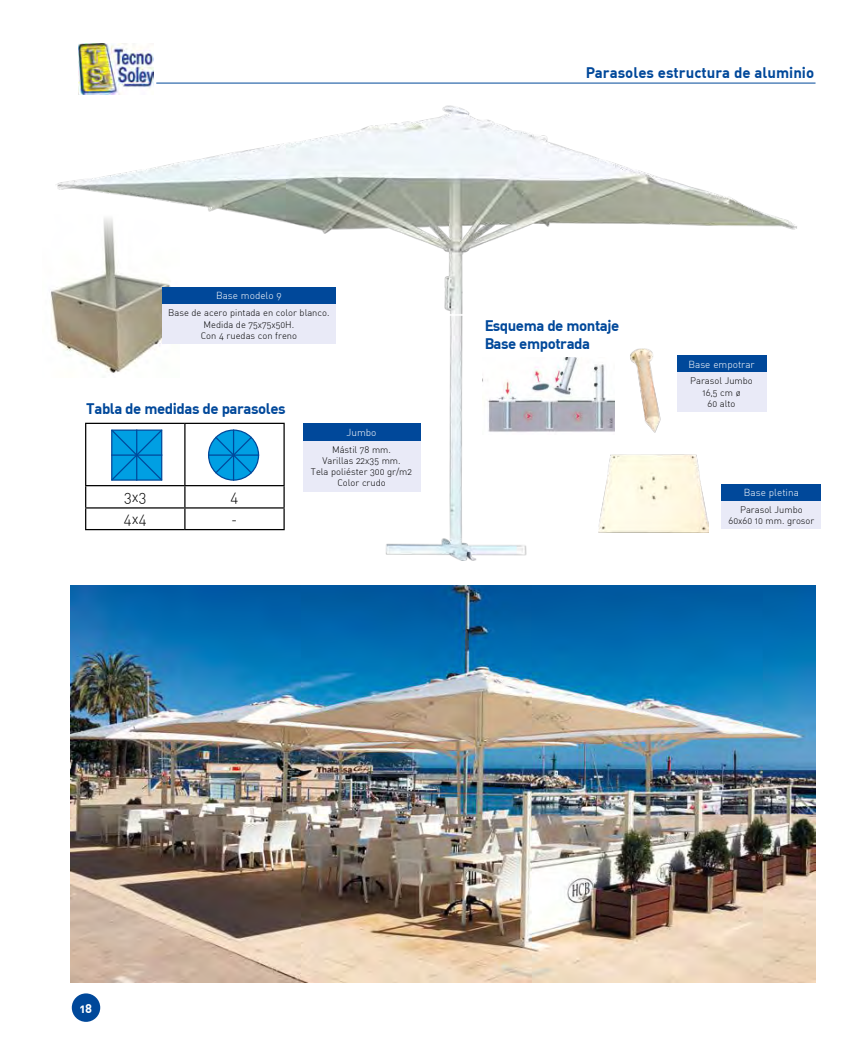
<style>
.page{position:relative;width:851px;height:1053px;background:#fff}
.page>*{position:absolute;margin:0;border:0;box-sizing:border-box;transform-origin:0 0}
.t1{font:700 15px/18px "DIN Alternate";letter-spacing:-.03em;color:#00489a}
.t2{font:700 15px "DIN Alternate";color:#00489a}
.t3{font:300 15px "DIN Alternate";color:#000}
.t4{font:15px "Times";color:#000}
.t5{font:700 12.5px "DIN Alternate";color:#fff}
.t6{font:300 10px "DIN Alternate";color:#fff}
.t7{font:300 9.38px/11.2px "DIN Alternate";color:#000;text-align:center}
</style>
<div class="page">
<img style="left:51px;top:289px;width:4px;height:50px">
<img style="left:55px;top:105px;width:742px;height:455px">
<img style="left:598px;top:349px;width:110px;height:183px">
<img style="left:79px;top:44px;width:74px;height:50px">
<div style="left:72px;top:993px;width:28px;height:28px;background:#00489a;border-radius:50%"></div>
<hr style="left:156px;top:83px;width:659px;height:1px;background:#00489a">
<img style="left:483px;top:357px;width:131px;height:77px">
<hr style="left:85px;top:422px;width:100px;height:2px;background:#000">
<hr style="left:85px;top:424px;width:1px;height:61px;background:#000">
<hr style="left:185px;top:422px;width:100px;height:2px;background:#000">
<hr style="left:184px;top:424px;width:1px;height:61px;background:#000">
<hr style="left:283px;top:424px;width:2px;height:61px;background:#000">
<hr style="left:85px;top:485px;width:100px;height:1px;background:#000">
<hr style="left:185px;top:485px;width:100px;height:1px;background:#000">
<hr style="left:283px;top:486px;width:2px;height:21px;background:#000">
<hr style="left:85px;top:507px;width:100px;height:1px;background:#000">
<svg style="left:85px;top:486px;width:1px;height:43px"></svg>
<hr style="left:185px;top:507px;width:100px;height:1px;background:#000">
<svg style="left:184px;top:486px;width:1px;height:43px"></svg>
<hr style="left:283px;top:508px;width:2px;height:21px;background:#000">
<hr style="left:85px;top:529px;width:100px;height:1px;background:#000">
<hr style="left:185px;top:529px;width:100px;height:1px;background:#000">
<svg style="left:208px;top:430px;width:50px;height:50px"></svg>
<div style="left:208px;top:429px;width:51px;height:51px;border:1px solid #00489a;border-radius:50%"></div>
<hr style="left:233px;top:429px;width:1px;height:51px;background:#00489a">
<hr style="left:208px;top:454px;width:51px;height:1px;background:#00489a">
<svg style="left:214px;top:435px;width:39px;height:40px"></svg>
<svg style="left:110px;top:428px;width:54px;height:54px"></svg>
<img style="left:71px;top:585px;width:744px;height:396px">
<div style="left:162px;top:287px;width:173px;height:17px;background:#00489a"></div>
<div style="left:162px;top:304px;width:173px;height:39px;background:#e9eaf7"></div>
<div style="left:303px;top:423px;width:117px;height:18px;background:#00489a"></div>
<div style="left:303px;top:441px;width:117px;height:50px;background:#e9eaf7"></div>
<div style="left:676px;top:355px;width:90px;height:17px;background:#00489a"></div>
<div style="left:676px;top:372px;width:90px;height:40px;background:#e9eaf7"></div>
<div style="left:721px;top:484px;width:100px;height:17px;background:#00489a"></div>
<div style="left:721px;top:501px;width:100px;height:28px;background:#e9eaf7"></div>
<h1 class="t2" style="left:585px;top:63px;width:230px">Parasoles estructura de aluminio</h1>
<p class="t6" style="left:216px;top:289px;width:67px">Base modelo 9</p>
<p class="t7" style="left:168px;top:307px;width:163px">Base de acero pintada en color blanco.<br>Medida de 75x75x50H.<br>Con 4 ruedas con freno</p>
<h1 class="t1" style="left:86px;top:399px;width:201px">Tabla de medidas de parasoles</h1>
<h1 class="t3" style="left:124px;top:487px;width:24px">3x3</h1>
<h1 class="t3" style="left:230px;top:487px;width:9px">4</h1>
<h1 class="t3" style="left:124px;top:509px;width:24px">4x4</h1>
<h1 class="t4" style="left:232px;top:505px;width:6px">-</h1>
<p class="t6" style="left:346px;top:426px;width:32px">Jumbo</p>
<p class="t7" style="left:311px;top:443px;width:103px">Mástil 78 mm.<br>Varillas 22x35 mm.<br>Tela poliéster 300 gr/m2<br>Color crudo</p>
<h1 class="t1" style="left:484px;top:316px;width:137px">Esquema de montaje<br>Base empotrada</h1>
<p class="t6" style="left:688px;top:358px;width:68px">Base empotrar</p>
<p class="t7" style="left:690px;top:375px;width:64px">Parasol Jumbo<br>16,5 cm ø<br>60 alto</p>
<p class="t6" style="left:743px;top:486px;width:56px">Base pletina</p>
<p class="t7" style="left:728px;top:504px;width:87px">Parasol Jumbo<br>60x60 10 mm. grosor</p>
<h2 class="t5" style="left:80px;top:1000px;width:14px">18</h2>
</div>
